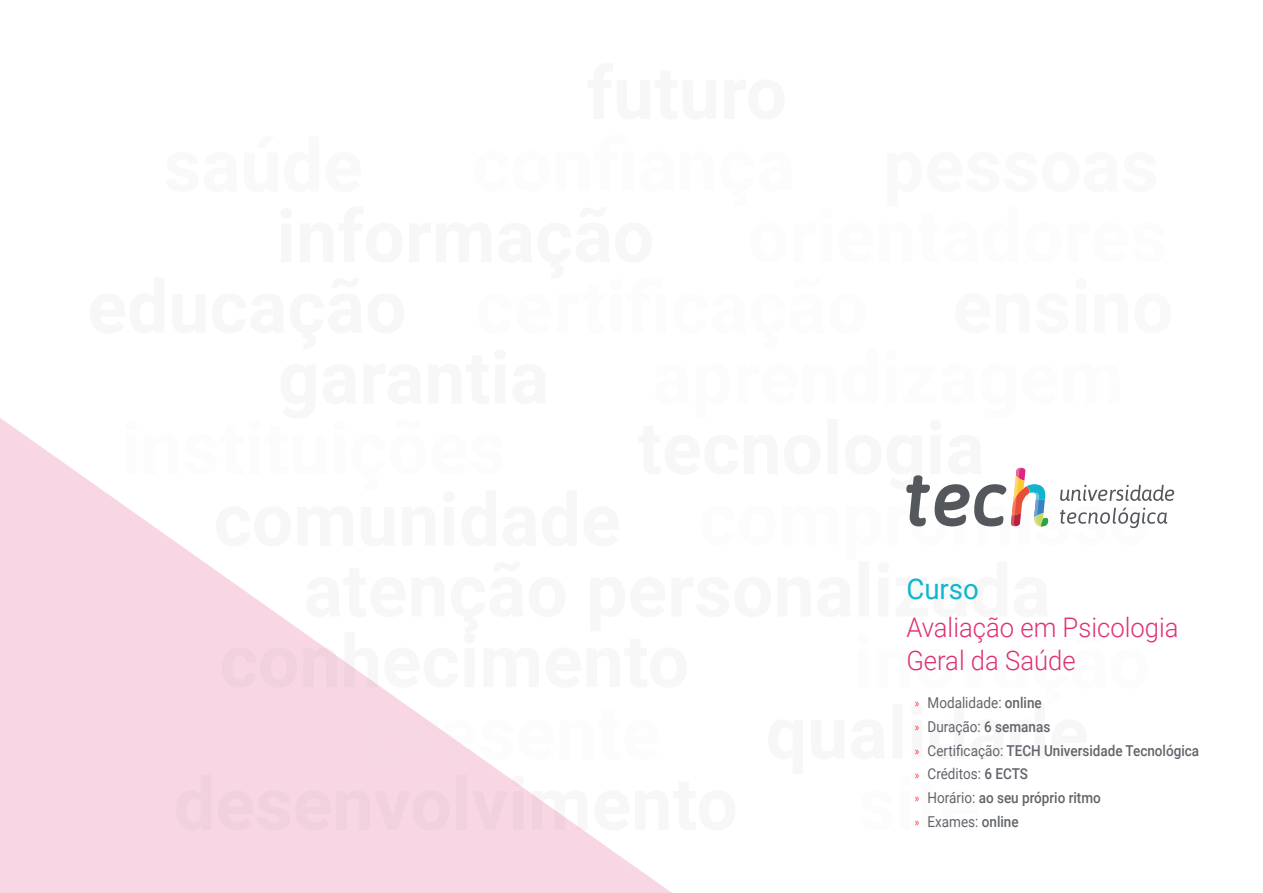
<style>
.page{position:relative;width:1263px;height:893px;background:#fff}
.page>*{position:absolute;margin:0;border:0;box-sizing:border-box;transform-origin:0 0}
.t1{font:28.5px "Roboto";color:#0fb6cf}
.t2{font:300 27px/33px "Roboto";color:#df3174;scale:.95 1}
.t3{font:500 15px/23.7px "Roboto";color:#61646a;scale:.9 1}
.s1{font-family:"Myriad Pro";font-weight:400;font-size:12px;color:#ff293a}
.s2{font-weight:400}
</style>
<div class="page">
<svg style="left:0;top:418px;width:672px;height:475px;background:#f8dbe6"></svg>
<svg style="left:306px;top:561px;width:366px;height:71px"></svg>
<svg style="left:222px;top:632px;width:450px;height:56px"></svg>
<svg style="left:176px;top:711px;width:496px;height:119px"></svg>
<svg style="left:90px;top:418px;width:1084px;height:142px"></svg>
<h1 class="t1" style="left:906px;top:569px;width:74px">Curso</h1>
<h2 class="t2" style="left:906px;top:610px;width:288px">Avaliação em Psicologia<br>Geral da Saúde</h2>
<p class="t3" style="left:915px;top:690px;width:317px"><span class="s1">»</span> <span class="s2">Modalidade:</span> online<br><span class="s1">»</span> <span class="s2">Duração:</span> 6 semanas<br><span class="s1">»</span> <span class="s2">Certificação:</span> TECH Universidade Tecnológica <span class="s1">»</span> <span class="s2">Créditos:</span> 6 ECTS<br><span class="s1">»</span> <span class="s2">Horário:</span> ao seu próprio ritmo<br><span class="s1">»</span> <span class="s2">Exames:</span> online</p>
</div>
